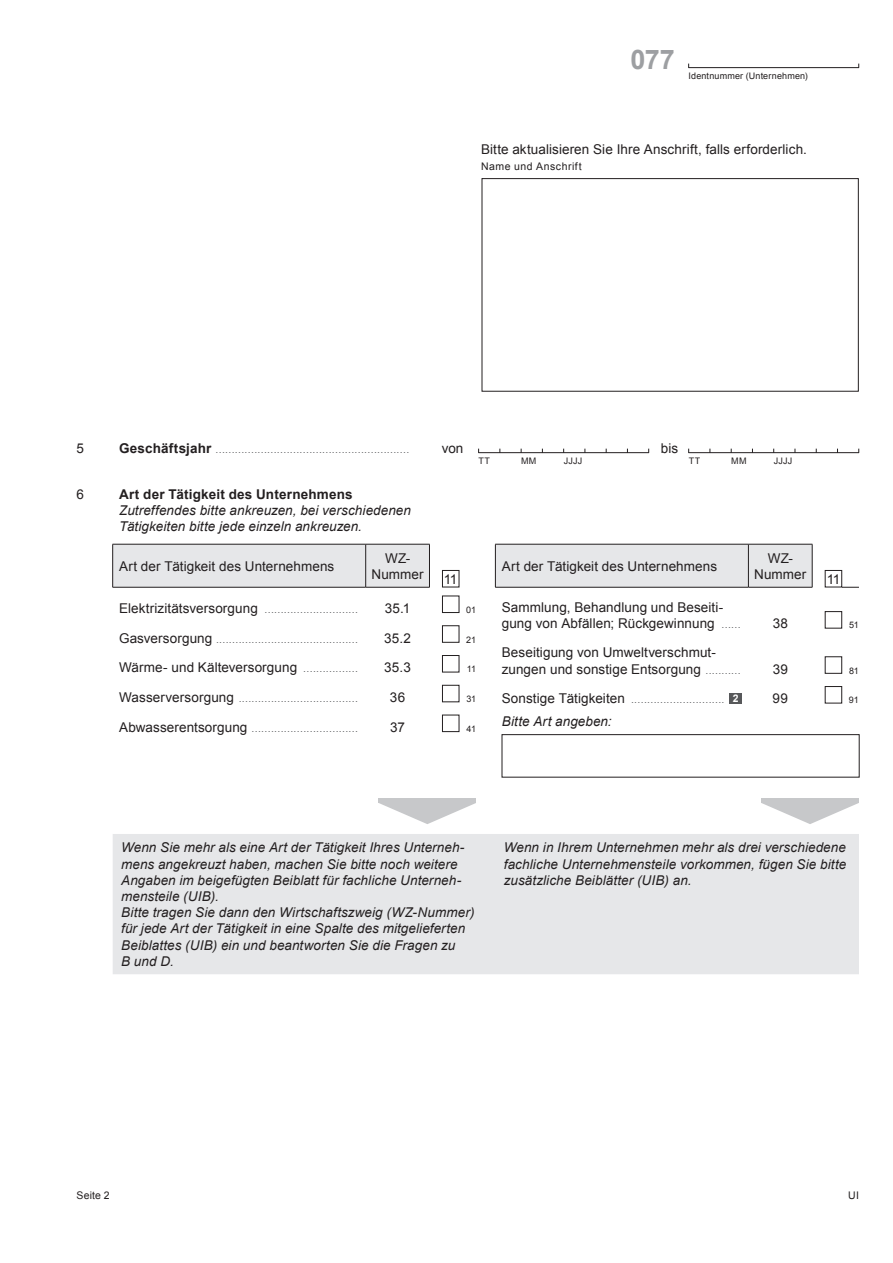
<style>
.page{position:relative;width:893px;height:1263px;background:#fff}
.page>*{position:absolute;margin:0;border:0;box-sizing:border-box;transform-origin:0 0}
.t1{font:700 27px "Arial";color:#9d9fa2}
.t2{font:italic 13.5px/16.2px "Arial";letter-spacing:.005em;color:#231f20}
.t3{font:13.5px/16.2px "Arial";letter-spacing:.005em;color:#231f20;text-align:center}
.t4{font:700 13.5px "Arial";letter-spacing:.015em;color:#231f20}
.t5{font:10.5px "Arial";color:#6c6d70}
.t6{font:10.5px "Arial";letter-spacing:.045em;color:#231f20}
.t7{font:9px "Arial";letter-spacing:.02em;color:#231f20}
.s1{font-weight:700;font-size:13.5px;color:#231f20}
.s2{font-size:13.5px;color:#231f20}
.s3{font-size:10.5px;color:#6c6d70}
.s4{font-weight:700;color:#fff}
</style>
<div class="page">
<div style="left:482px;top:178px;width:376px;height:213px;border:1px solid #231f20"></div>
<hr style="left:688px;top:67px;width:171px;height:1px;background:#231f20">
<hr style="left:478px;top:452px;width:171px;height:1px;background:#231f20">
<hr style="left:688px;top:452px;width:171px;height:1px;background:#231f20">
<svg style="left:113px;top:544px;width:746px;height:430px"></svg>
<hr style="left:112px;top:544px;width:254px;height:1px;background:#231f20">
<hr style="left:112px;top:544px;width:1px;height:43px;background:#231f20">
<hr style="left:366px;top:544px;width:64px;height:1px;background:#231f20">
<hr style="left:365px;top:544px;width:1px;height:43px;background:#231f20">
<hr style="left:429px;top:544px;width:1px;height:43px;background:#231f20">
<hr style="left:112px;top:587px;width:254px;height:1px;background:#231f20">
<hr style="left:366px;top:587px;width:64px;height:1px;background:#231f20">
<hr style="left:495px;top:544px;width:253px;height:1px;background:#231f20">
<hr style="left:495px;top:544px;width:1px;height:43px;background:#231f20">
<hr style="left:748px;top:544px;width:64px;height:1px;background:#231f20">
<hr style="left:748px;top:544px;width:1px;height:43px;background:#231f20">
<hr style="left:812px;top:544px;width:1px;height:43px;background:#231f20">
<hr style="left:495px;top:587px;width:253px;height:1px;background:#231f20">
<hr style="left:748px;top:587px;width:64px;height:1px;background:#231f20">
<svg style="left:842px;top:587px;width:17px;height:1px"></svg>
<div style="left:442px;top:570px;width:17px;height:17px;background:#fff"></div>
<div style="left:442px;top:570px;width:17px;height:17px;border:1px solid #231f20"></div>
<div style="left:825px;top:570px;width:17px;height:17px;background:#fff"></div>
<div style="left:825px;top:570px;width:17px;height:17px;border:1px solid #231f20"></div>
<div style="left:442px;top:596px;width:17px;height:16px;background:#fff"></div>
<div style="left:442px;top:596px;width:17px;height:17px;border:1px solid #231f20"></div>
<div style="left:825px;top:612px;width:17px;height:16px;background:#fff"></div>
<div style="left:825px;top:611px;width:17px;height:17px;border:1px solid #231f20"></div>
<div style="left:825px;top:657px;width:17px;height:16px;background:#fff"></div>
<div style="left:825px;top:656px;width:17px;height:17px;border:1px solid #231f20"></div>
<div style="left:729px;top:693px;width:13px;height:10px;background:#57585a"></div>
<div style="left:825px;top:686px;width:17px;height:17px;background:#fff"></div>
<div style="left:825px;top:686px;width:17px;height:17px;border:1px solid #231f20"></div>
<div style="left:502px;top:735px;width:357px;height:42px;background:#fff"></div>
<div style="left:502px;top:734px;width:357px;height:43px;border:1px solid #231f20"></div>
<div style="left:442px;top:626px;width:17px;height:16px;background:#fff"></div>
<div style="left:442px;top:625px;width:17px;height:17px;border:1px solid #231f20"></div>
<div style="left:442px;top:655px;width:17px;height:17px;background:#fff"></div>
<div style="left:442px;top:655px;width:17px;height:17px;border:1px solid #231f20"></div>
<div style="left:442px;top:685px;width:17px;height:17px;background:#fff"></div>
<div style="left:442px;top:685px;width:17px;height:17px;border:1px solid #231f20"></div>
<div style="left:442px;top:715px;width:17px;height:17px;background:#fff"></div>
<div style="left:442px;top:715px;width:17px;height:17px;border:1px solid #231f20"></div>
<svg style="left:378px;top:803px;width:98px;height:21px"></svg>
<hr style="left:378px;top:799px;width:98px;height:4px;background:#c7c8ca">
<svg style="left:761px;top:803px;width:98px;height:21px"></svg>
<hr style="left:761px;top:799px;width:98px;height:4px;background:#c7c8ca">
<h1 class="t1" style="left:630px;top:41px;width:46px">077</h1>
<p class="t7" style="left:688px;top:70px;width:121px">Identnummer (Unternehmen)</p>
<p class="t3" style="left:481px;top:141px;width:327px">Bitte aktualisieren Sie Ihre Anschrift, falls erforderlich.</p>
<p class="t6" style="left:481px;top:160px;width:102px">Name und Anschrift</p>
<p class="t3" style="left:77px;top:440px;width:9px">5</p>
<p class="t5" style="left:119px;top:442px;width:292px"><span class="s1">Geschäftsjahr</span> ............................................................</p>
<p class="t3" style="left:442px;top:440px;width:23px">von</p>
<p class="t3" style="left:77px;top:486px;width:9px">6</p>
<p class="t4" style="left:119px;top:485px;width:235px">Art der Tätigkeit des Unternehmens</p>
<p class="t2" style="left:119px;top:503px;width:293px">Zutreffendes bitte ankreuzen, bei verschiedenen<br>Tätigkeiten bitte jede einzeln ankreuzen.</p>
<p class="t3" style="left:119px;top:558px;width:217px">Art der Tätigkeit des Unternehmens</p>
<p class="t3" style="left:371px;top:550px;width:54px">WZ-<br>Nummer</p>
<p class="t3" style="left:444px;top:571px;width:15px">11</p>
<p class="t7" style="left:479px;top:455px;width:13px">TT</p>
<p class="t7" style="left:521px;top:455px;width:17px">MM</p>
<p class="t7" style="left:564px;top:455px;width:20px">JJJJ</p>
<p class="t3" style="left:661px;top:440px;width:19px">bis</p>
<p class="t7" style="left:689px;top:455px;width:13px">TT</p>
<p class="t7" style="left:731px;top:455px;width:17px">MM</p>
<p class="t7" style="left:774px;top:455px;width:20px">JJJJ</p>
<p class="t3" style="left:502px;top:558px;width:217px">Art der Tätigkeit des Unternehmens</p>
<p class="t3" style="left:754px;top:550px;width:54px">WZ-<br>Nummer</p>
<p class="t3" style="left:827px;top:571px;width:15px">11</p>
<p class="t5" style="left:119px;top:602px;width:240px"><span class="s2">Elektrizitätsversorgung</span> .............................</p>
<p class="t3" style="left:385px;top:600px;width:27px">35.1</p>
<p class="t7" style="left:466px;top:604px;width:11px">01</p>
<p class="t3" style="left:502px;top:599px;width:240px;text-align:left">Sammlung, Behandlung und Beseiti&shy;gung von Abfällen; Rückgewinnung <span class="s3">......</span></p>
<p class="t3" style="left:773px;top:616px;width:17px">38</p>
<p class="t7" style="left:849px;top:619px;width:11px">51</p>
<p class="t5" style="left:119px;top:632px;width:240px"><span class="s2">Gasversorgung</span> ............................................</p>
<p class="t3" style="left:384px;top:630px;width:28px">35.2</p>
<p class="t7" style="left:466px;top:633px;width:11px">21</p>
<p class="t3" style="left:119px;top:660px;width:240px">Wärme- und Kälteversorgung <span class="s3">.................</span></p>
<p class="t3" style="left:384px;top:660px;width:28px">35.3</p>
<p class="t7" style="left:467px;top:663px;width:11px">11</p>
<p class="t5" style="left:119px;top:691px;width:240px"><span class="s2">Wasserversorgung</span> .....................................</p>
<p class="t3" style="left:390px;top:689px;width:17px">36</p>
<p class="t7" style="left:466px;top:693px;width:11px">31</p>
<p class="t5" style="left:119px;top:721px;width:240px"><span class="s2">Abwasserentsorgung</span> .................................</p>
<p class="t3" style="left:390px;top:719px;width:16px">37</p>
<p class="t7" style="left:467px;top:723px;width:11px">41</p>
<p class="t3" style="left:502px;top:645px;width:240px;text-align:left">Beseitigung von Umweltverschmut&shy;zungen und sonstige Entsorgung <span class="s3">...........</span></p>
<p class="t3" style="left:773px;top:661px;width:17px">39</p>
<p class="t7" style="left:849px;top:664px;width:11px">81</p>
<p class="t5" style="left:502px;top:693px;width:238px"><span class="s2">Sonstige Tätigkeiten</span> ............................. <span class="s4">2</span></p>
<p class="t3" style="left:773px;top:691px;width:17px">99</p>
<p class="t7" style="left:849px;top:694px;width:12px">91</p>
<p class="t2" style="left:502px;top:713px;width:111px">Bitte Art angeben:</p>
<p class="t2" style="left:121px;top:840px;width:355px">Wenn Sie mehr als eine Art der Tätigkeit Ihres Unterneh&shy;mens angekreuzt haben, machen Sie bitte noch weitere Angaben im beigefügten Beiblatt für fachliche Unterneh&shy;mensteile (UIB).<br>Bitte tragen Sie dann den Wirtschaftszweig (WZ-Nummer) für jede Art der Tätigkeit in eine Spalte des mitgelieferten Beiblattes (UIB) ein und beantworten Sie die Fragen zu<br>B und D.</p>
<p class="t2" style="left:504px;top:840px;width:344px;text-align:justify">Wenn in Ihrem Unternehmen mehr als drei verschiedene fachliche Unternehmensteile vorkommen, fügen Sie bitte zusätzliche Beiblätter (UIB) an.</p>
<p class="t6" style="left:77px;top:1188px;width:35px">Seite 2</p>
<p class="t6" style="left:848px;top:1188px;width:12px">UI</p>
</div>
